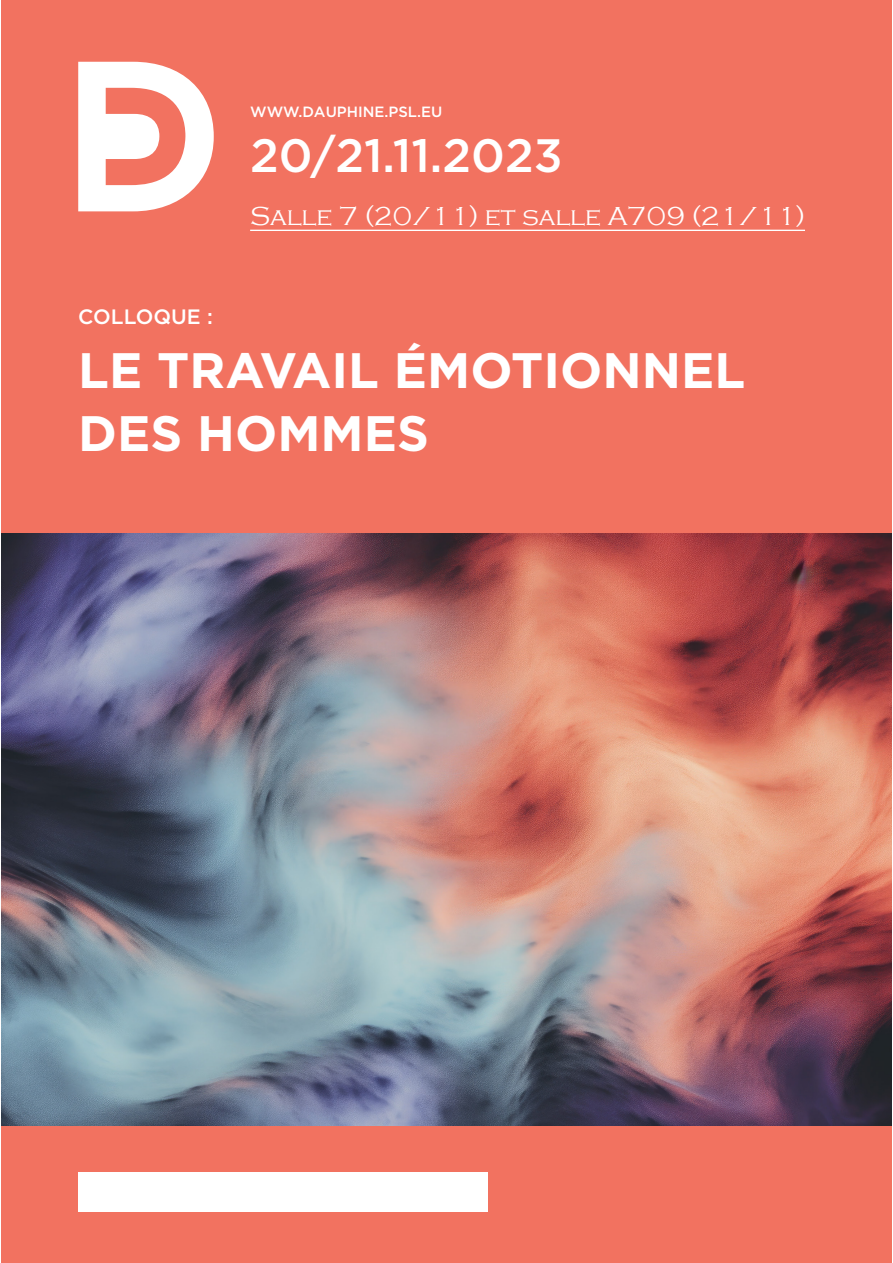
<style>
.page{position:relative;width:893px;height:1263px;background:#fff}
.page>*{position:absolute;margin:0;border:0;box-sizing:border-box;transform-origin:0 0}
.t1{font:700 49.8px/63.2px "Gotham";color:#fff}
.t2{font:500 46.8px "Gotham";color:#fff}
.t3{font:300 26.7px "Copperplate Gothic";color:#fff}
.t4{font:500 20.85px "Gotham";color:#fff}
.t5{font:500 14.85px "Gotham";color:#fff}
</style>
<div class="page">
<div style="left:1px;top:0;width:890px;height:1263px;background:#f27260"></div>
<img style="left:1px;top:533px;width:890px;height:593px">
<svg style="left:78px;top:62px;width:136px;height:149px"></svg>
<div style="left:78px;top:1173px;width:409px;height:39px;background:#fff"></div>
<hr style="left:250px;top:229px;width:555px;height:2px;background:#fff">
<p class="t5" style="left:250px;top:102px;width:194px">WWW.DAUPHINE.PSL.EU</p>
<p class="t2" style="left:250px;top:125px;width:314px">20/21.11.2023</p>
<p class="t3" style="left:250px;top:202px;width:556px">Salle 7 (20/11) et salle A709 (21/11)</p>
<p class="t4" style="left:78px;top:303px;width:136px">COLLOQUE :</p>
<p class="t1" style="left:78px;top:338px;width:668px">LE TRAVAIL ÉMOTIONNEL<br>DES HOMMES</p>
</div>
